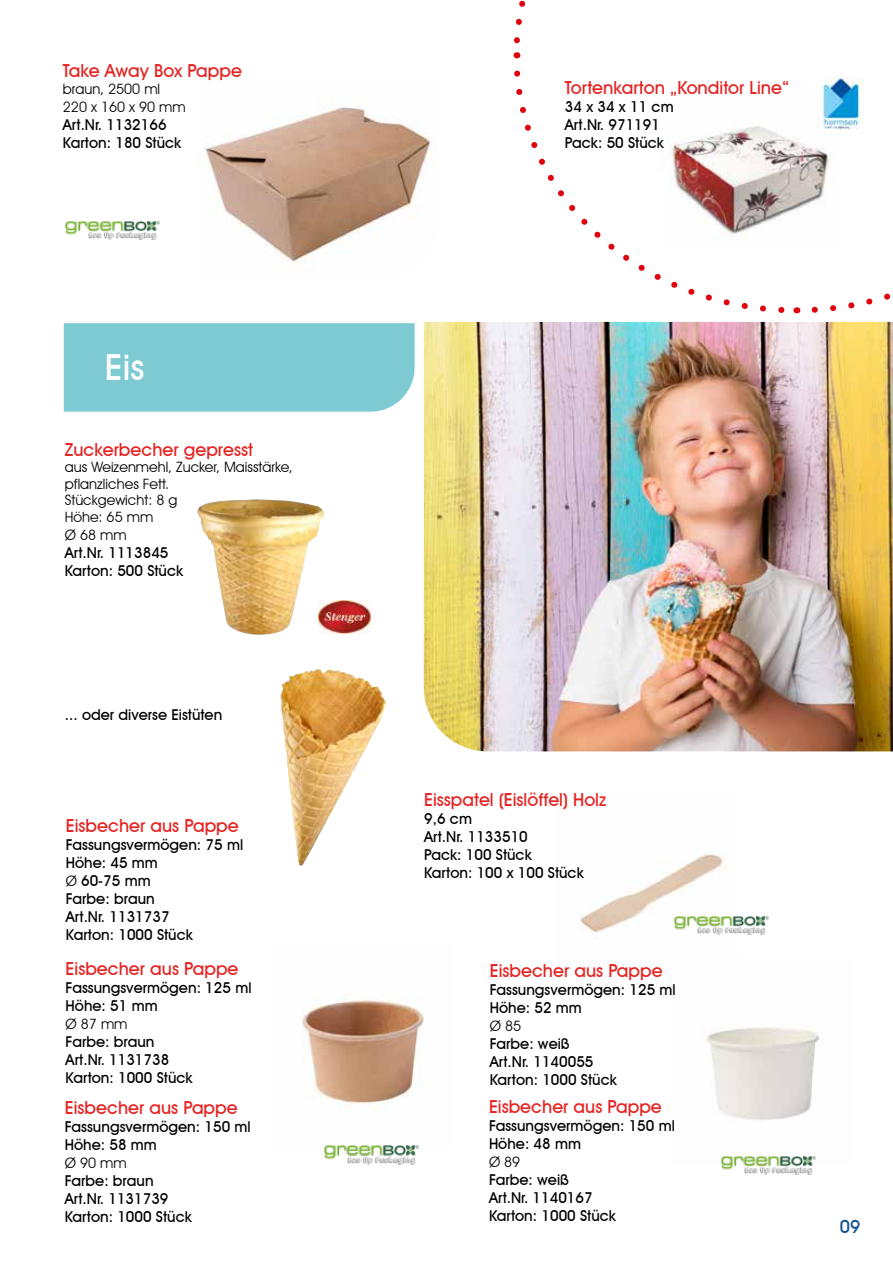
<style>
.page{position:relative;width:893px;height:1263px;background:#fff}
.page>*{position:absolute;margin:0;border:0;box-sizing:border-box;transform-origin:0 0}
.t1{font:500 36px "Avant Garde IT Cby BT";color:#fff}
.t2{font:500 18px "Avant Garde IT Cby BT";color:#e52322}
.t3{font:500 18px "Avant Garde IT Cby BT";color:#105192}
.t4{font:500 15px/18px "Avant Garde IT Cby BT";color:#000}
.t5{font:14.25px/16.5px "Avant Garde IT Cby BT";color:#000}
.s1{font-weight:400;font-size:14.25px}
</style>
<div class="page">
<img style="left:706px;top:1027px;width:114px;height:137px">
<img style="left:197px;top:499px;width:128px;height:136px">
<img style="left:302px;top:995px;width:122px;height:154px">
<img style="left:424px;top:322px;width:469px;height:429px">
<img style="left:580px;top:853px;width:159px;height:79px">
<div style="left:64px;top:323px;width:351px;height:89px;background:#7dcad2"></div>
<img style="left:280px;top:669px;width:37px;height:167px">
<img style="left:793px;top:137px;width:15px;height:73px">
<svg style="left:514px;top:70px;width:279px;height:243px"></svg>
<svg style="left:808px;top:117px;width:83px;height:196px"></svg>
<svg style="left:513px;top:0;width:13px;height:58px"></svg>
<img style="left:205px;top:99px;width:226px;height:171px">
<img style="left:66px;top:221px;width:94px;height:18px">
<img style="left:819px;top:77px;width:44px;height:53px">
<img style="left:318px;top:601px;width:54px;height:33px">
<img style="left:325px;top:1146px;width:94px;height:18px">
<img style="left:722px;top:1157px;width:94px;height:18px">
<img style="left:675px;top:917px;width:94px;height:18px">
<p class="t2" style="left:63px;top:60px;width:181px">Take Away Box Pappe</p>
<p class="t5" style="left:63px;top:80px;width:124px;line-height:18px">braun, 2500 ml<br>220 x 160 x 90 mm</p>
<p class="t4" style="left:63px;top:116px;width:120px">Art.Nr. 1132166<br>Karton: 180 Stück</p>
<h1 class="t1" style="left:105px;top:345px;width:41px">Eis</h1>
<p class="t2" style="left:65px;top:439px;width:190px">Zuckerbecher gepresst</p>
<p class="t5" style="left:65px;top:459px;width:229px">aus Weizenmehl, Zucker, Maisstärke, pflanzliches Fett.<br>Stückgewicht: 8 g<br>Höhe: 65 mm</p>
<p class="t5" style="left:65px;top:526px;width:63px">Ø 68 mm</p>
<p class="t4" style="left:65px;top:543px;width:120px">Art.Nr. 1113845<br>Karton: 500 Stück</p>
<p class="t4" style="left:65px;top:705px;width:159px">... oder diverse Eistüten</p>
<p class="t2" style="left:66px;top:814px;width:174px">Eisbecher aus Pappe</p>
<p class="t4" style="left:66px;top:835px;width:179px">Fassungsvermögen: 75 ml<br>Höhe: 45 mm<br><span class="s1">Ø</span> 60-75 mm<br>Farbe: braun<br>Art.Nr. 1131737<br>Karton: 1000 Stück</p>
<p class="t2" style="left:66px;top:958px;width:174px">Eisbecher aus Pappe</p>
<p class="t4" style="left:66px;top:979px;width:187px">Fassungsvermögen: 125 ml<br>Höhe: 51 mm</p>
<p class="t5" style="left:66px;top:1016px;width:63px">Ø 87 mm</p>
<p class="t4" style="left:66px;top:1033px;width:129px">Farbe: braun<br>Art.Nr. 1131738<br>Karton: 1000 Stück</p>
<p class="t2" style="left:65px;top:1096px;width:174px">Eisbecher aus Pappe</p>
<p class="t4" style="left:65px;top:1117px;width:187px">Fassungsvermögen: 150 ml<br>Höhe: 58 mm</p>
<p class="t5" style="left:65px;top:1154px;width:63px">Ø 90 mm</p>
<p class="t4" style="left:65px;top:1171px;width:129px">Farbe: braun<br>Art.Nr. 1131739<br>Karton: 1000 Stück</p>
<p class="t2" style="left:565px;top:77px;width:226px">Tortenkarton „Konditor Line“</p>
<p class="t4" style="left:565px;top:98px;width:110px">34 x 34 x 11 cm<br>Art.Nr. 971191<br>Pack: 50 Stück</p>
<p class="t2" style="left:424px;top:788px;width:184px">Eisspatel (Eislöffel) Holz</p>
<p class="t4" style="left:424px;top:809px;width:161px">9,6 cm<br>Art.Nr. 1133510<br>Pack: 100 Stück<br>Karton: 100 x 100 Stück</p>
<p class="t2" style="left:490px;top:960px;width:174px">Eisbecher aus Pappe</p>
<p class="t4" style="left:490px;top:981px;width:187px">Fassungsvermögen: 125 ml<br>Höhe: 52 mm</p>
<p class="t5" style="left:490px;top:1018px;width:33px">Ø 85</p>
<p class="t4" style="left:490px;top:1035px;width:129px">Farbe: weiß<br>Art.Nr. 1140055<br>Karton: 1000 Stück</p>
<p class="t2" style="left:489px;top:1095px;width:174px">Eisbecher aus Pappe</p>
<p class="t4" style="left:489px;top:1116px;width:187px">Fassungsvermögen: 150 ml<br>Höhe: 48 mm</p>
<p class="t5" style="left:489px;top:1153px;width:33px">Ø 89</p>
<p class="t4" style="left:489px;top:1170px;width:129px">Farbe: weiß<br>Art.Nr. 1140167<br>Karton: 1000 Stück</p>
<p class="t3" style="left:840px;top:1216px;width:22px">09</p>
</div>
